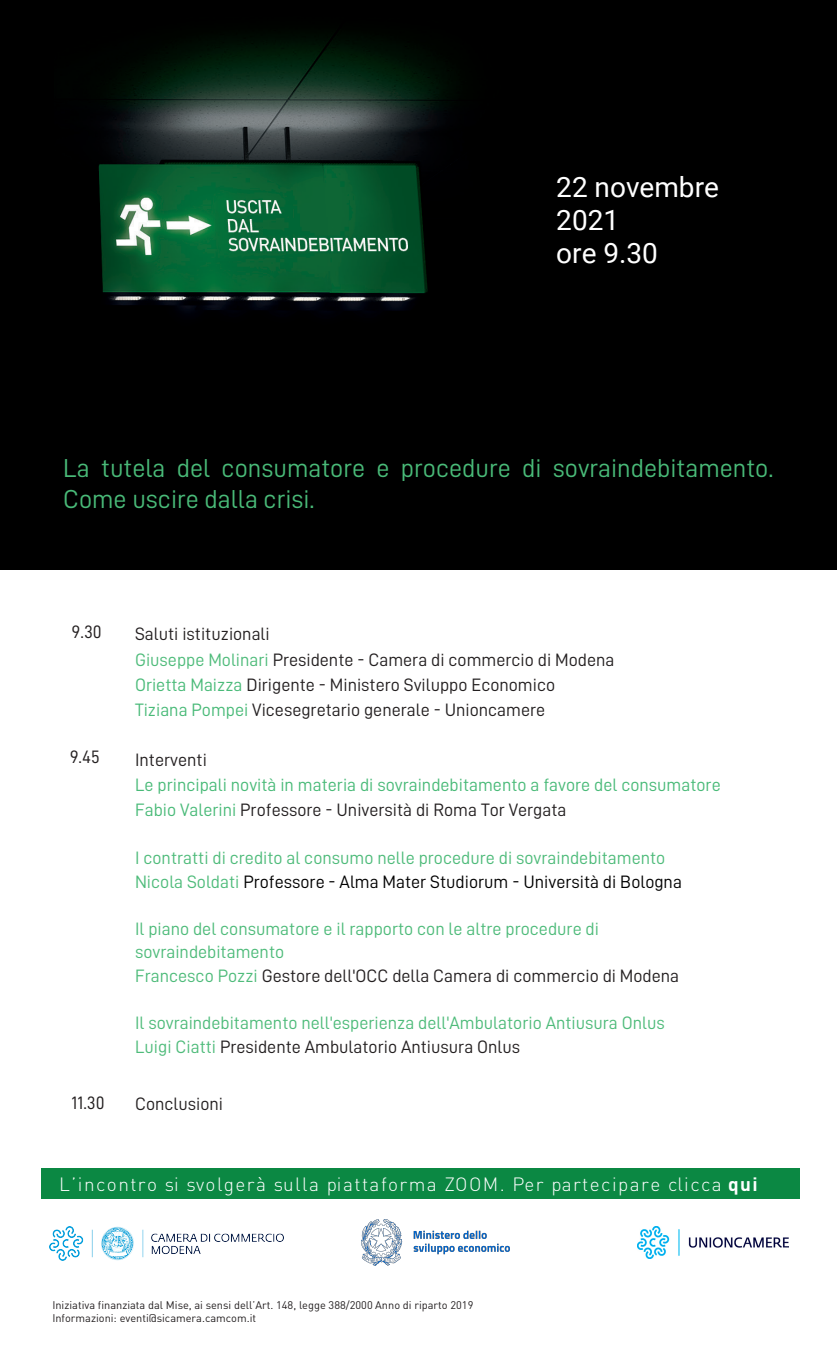
<style>
.page{position:relative;width:837px;height:1362px;background:#fff}
.page>*{position:absolute;margin:0;border:0;box-sizing:border-box;transform-origin:0 0}
.t1{font:28px/33px "Roboto";color:#fff}
.t2{font:26px/30.7px "D DIN";color:#49ba78}
.t3{font:300 19px "DIN";letter-spacing:.075em;color:#fff}
.t4{font:18px/23.5px "D DIN";color:#4ebb7a}
.t5{font:18px/25px "D DIN";color:#231f20}
.t6{font:18px/25px "D DIN";color:#49ba78}
.t7{font:11px/13.2px "DIN";color:#231f20}
.s1{color:#4ebb7a}
.s2{color:#49ba78}
.s3{color:#231f20}
.s4{color:#000}
.s5{font-weight:700}
</style>
<div class="page">
<div style="left:41px;top:1168px;width:758px;height:30px;background:#0b8843"></div>
<img style="left:0;top:0;width:837px;height:569px">
<img style="left:361px;top:1219px;width:148px;height:46px">
<img style="left:637px;top:1226px;width:151px;height:32px">
<img style="left:50px;top:1226px;width:233px;height:34px">
<h1 class="t1" style="left:556px;top:169px;width:164px">22 novembre<br>2021<br>ore 9.30</h1>
<h2 class="t2" style="left:63px;top:452px;width:712px">La tutela del consumatore e procedure di sovraindebitamento.<br>Come uscire dalla crisi.</h2>
<p class="t5" style="left:72px;top:619px;width:32px">9.30</p>
<p class="t5" style="left:70px;top:744px;width:32px">9.45</p>
<p class="t5" style="left:72px;top:1090px;width:35px">11.30</p>
<p class="t5" style="left:135px;top:621px;width:481px">Saluti istituzionali<br><span class="s1">Giuseppe Molinari</span> Presidente - Camera di commercio di Modena <span class="s2">Orietta Maizza</span> Dirigente - Ministero Sviluppo Economico<br><span class="s2">Tiziana Pompei</span> Vicesegretario generale - Unioncamere</p>
<p class="t5" style="left:135px;top:746px;width:73px">Interventi</p>
<p class="t6" style="left:135px;top:771px;width:587px">Le principali novità in materia di sovraindebitamento a favore del consumatore<br>Fabio Valerini <span class="s3">Professore - Università di Roma Tor Vergata</span></p>
<p class="t4" style="left:135px;top:845px;width:548px">I contratti di credito al consumo nelle procedure di sovraindebitamento<br>Nicola Soldati <span class="s4">Professore - Alma Mater Studiorum - Università di Bologna</span></p>
<p class="t4" style="left:135px;top:916px;width:545px">Il piano del consumatore e il rapporto con le altre procedure di sovraindebitamento<br>Francesco Pozzi <span class="s3">Gestore dell'OCC della Camera di commercio di Modena</span></p>
<p class="t4" style="left:135px;top:1010px;width:531px">Il sovraindebitamento nell'esperienza dell'Ambulatorio Antiusura Onlus<br>Luigi Ciatti <span class="s3">Presidente Ambulatorio Antiusura Onlus</span></p>
<p class="t5" style="left:135px;top:1090px;width:90px">Conclusioni</p>
<p class="t3" style="left:59px;top:1172px;width:700px">L’incontro si svolgerà sulla piattaforma ZOOM. Per partecipare clicca <span class="s5">qui</span></p>
<p class="t7" style="left:52px;top:1298px;width:422px">Iniziativa finanziata dal Mise, ai sensi dell’Art. 148, legge 388/2000 Anno di riparto 2019<br>Informazioni: eventi@sicamera.camcom.it</p>
</div>
